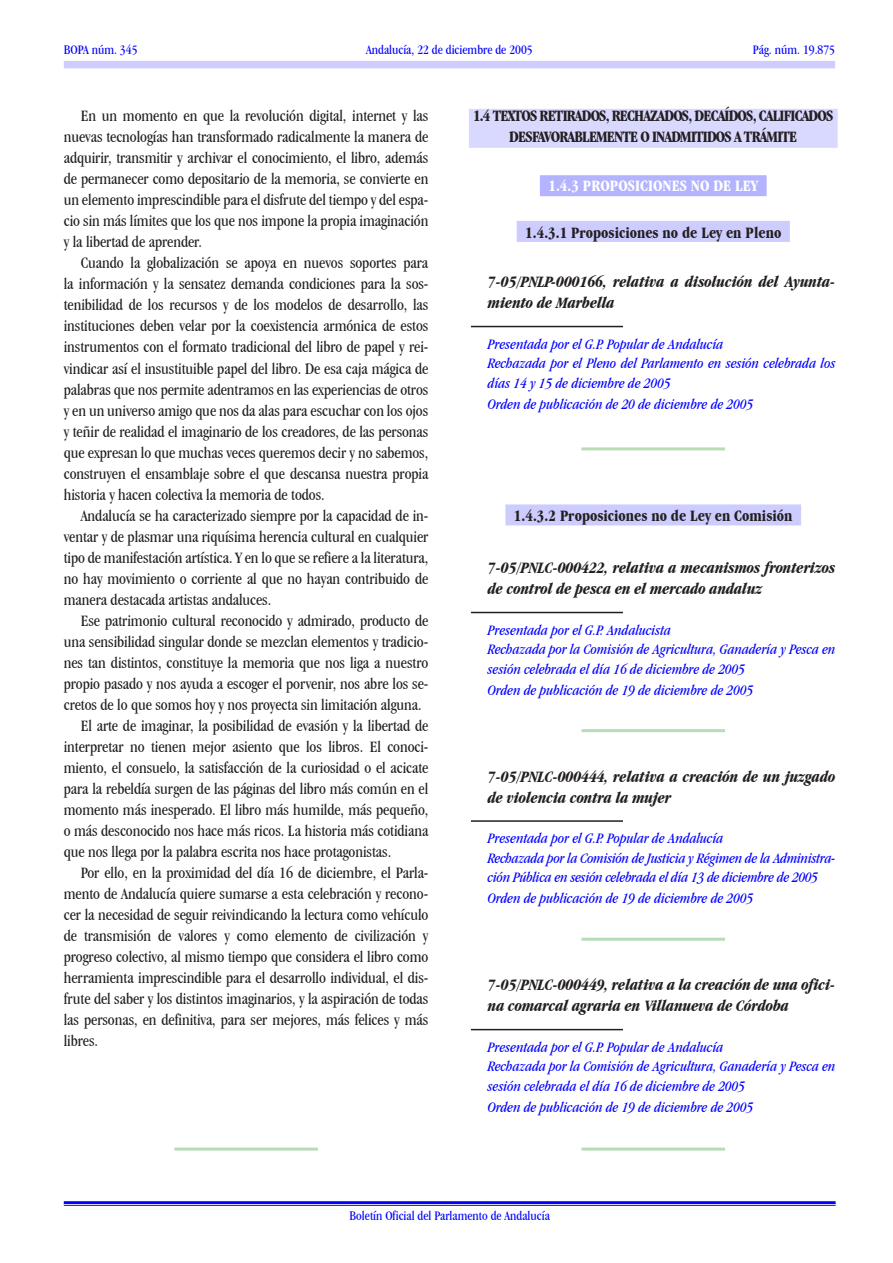
<style>
.page{position:relative;width:893px;height:1263px;background:#fff}
.page>*{position:absolute;margin:0;border:0;box-sizing:border-box;transform-origin:0 0}
.t1{font:condensed 16.5px/21px "Garamond IT Cby BT";letter-spacing:-.005em;color:#231f20;text-align:justify}
.t2{font:italic 700 condensed 16.5px/21px "Garamond IT Cby BT";letter-spacing:-.015em;color:#231f20}
.t3{font:700 condensed 16.5px/21px "Garamond IT Cby BT";letter-spacing:-.05em;color:#231f20;text-align:center}
.t4{font:700 condensed 16.5px "Garamond IT Cby BT";color:#231f20}
.t5{font:700 condensed 16.5px "Garamond IT Cby BT";color:#fff}
.t6{font:italic condensed 15px/19.5px "Garamond IT Cby BT";color:#00f}
.t7{font:condensed 13.5px "Garamond IT Cby BT";color:#00f}
</style>
<div class="page">
<hr style="left:174px;top:1147px;width:144px;height:3px;background:#b8dcb8">
<div style="left:469px;top:109px;width:369px;height:39px;background:#d9d9ff"></div>
<div style="left:540px;top:175px;width:227px;height:21px;background:#b3b3ff"></div>
<div style="left:517px;top:221px;width:273px;height:21px;background:#ccf"></div>
<hr style="left:471px;top:326px;width:152px;height:1px;background:#231f20">
<hr style="left:581px;top:447px;width:144px;height:3px;background:#b8dcb8">
<div style="left:505px;top:504px;width:296px;height:21px;background:#ccf"></div>
<hr style="left:471px;top:612px;width:152px;height:1px;background:#231f20">
<hr style="left:581px;top:729px;width:144px;height:3px;background:#b8dcb8">
<hr style="left:471px;top:820px;width:152px;height:2px;background:#231f20">
<hr style="left:581px;top:938px;width:144px;height:3px;background:#b8dcb8">
<hr style="left:471px;top:1029px;width:152px;height:1px;background:#231f20">
<hr style="left:581px;top:1147px;width:144px;height:3px;background:#b8dcb8">
<div style="left:64px;top:61px;width:771px;height:7px;background:#d0ccff"></div>
<hr style="left:64px;top:1201px;width:772px;height:2px;background:#00f">
<hr style="left:64px;top:1205px;width:772px;height:1px;background:#00f">
<p class="t7" style="left:64px;top:42px;width:75px">BOPA núm. 345</p>
<p class="t7" style="left:366px;top:42px;width:168px">Andalucía, 22 de diciembre de 2005</p>
<p class="t7" style="left:753px;top:42px;width:84px">Pág. núm. 19.875</p>
<p class="t1" style="left:64px;top:106px;width:366px;text-indent:17px">En un momento en que la revolución digital, internet y las nuevas tecnologías han transformado radicalmente la manera de adquirir, transmitir y archivar el conocimiento, el libro, además de permanecer como depositario de la memoria, se convierte en un elemento imprescindible para el disfrute del tiempo y del espa&shy;cio sin más límites que los que nos impone la propia imaginación y la libertad de aprender.</p>
<p class="t1" style="left:64px;top:253px;width:366px;text-indent:17px">Cuando la globalización se apoya en nuevos soportes para la información y la sensatez demanda condiciones para la sos&shy;tenibilidad de los recursos y de los modelos de desarrollo, las instituciones deben velar por la coexistencia armónica de estos instrumentos con el formato tradicional del libro de papel y rei&shy;vindicar así el insustituible papel del libro. De esa caja mágica de palabras que nos permite adentramos en las experiencias de otros y en un universo amigo que nos da alas para escuchar con los ojos y teñir de realidad el imaginario de los creadores, de las personas que expresan lo que muchas veces queremos decir y no sabemos, construyen el ensamblaje sobre el que descansa nuestra propia historia y hacen colectiva la memoria de todos.</p>
<p class="t1" style="left:64px;top:505px;width:366px;text-indent:17px">Andalucía se ha caracterizado siempre por la capacidad de in&shy;ventar y de plasmar una riquísima herencia cultural en cualquier tipo de manifestación artística. Y en lo que se refiere a la literatura, no hay movimiento o corriente al que no hayan contribuido de manera destacada artistas andaluces.</p>
<p class="t1" style="left:81px;top:610px;width:349px">Ese patrimonio cultural reconocido y admirado, producto de</p>
<p class="t1" style="left:64px;top:631px;width:366px">una sensibilidad singular donde se mezclan elementos y tradicio-</p>
<p class="t1" style="left:64px;top:652px;width:366px">nes tan distintos, constituye la memoria que nos liga a nuestro</p>
<p class="t1" style="left:64px;top:673px;width:366px">propio pasado y nos ayuda a escoger el porvenir, nos abre los se-</p>
<p class="t1" style="left:64px;top:694px;width:359px">cretos de lo que somos hoy y nos proyecta sin limitación alguna.</p>
<p class="t1" style="left:81px;top:715px;width:349px">El arte de imaginar, la posibilidad de evasión y la libertad de</p>
<p class="t1" style="left:64px;top:736px;width:366px">interpretar no tienen mejor asiento que los libros. El conoci-</p>
<p class="t1" style="left:64px;top:757px;width:366px">miento, el consuelo, la satisfacción de la curiosidad o el acicate</p>
<p class="t1" style="left:64px;top:778px;width:366px">para la rebeldía surgen de las páginas del libro más común en el</p>
<p class="t1" style="left:64px;top:799px;width:366px">momento más inesperado. El libro más humilde, más pequeño,</p>
<p class="t1" style="left:64px;top:820px;width:366px">o más desconocido nos hace más ricos. La historia más cotidiana</p>
<p class="t1" style="left:64px;top:841px;width:329px">que nos llega por la palabra escrita nos hace protagonistas.</p>
<p class="t1" style="left:81px;top:862px;width:349px">Por ello, en la proximidad del día 16 de diciembre, el Parla-</p>
<p class="t1" style="left:64px;top:883px;width:366px">mento de Andalucía quiere sumarse a esta celebración y recono-</p>
<p class="t1" style="left:64px;top:904px;width:366px">cer la necesidad de seguir reivindicando la lectura como vehículo</p>
<p class="t1" style="left:64px;top:925px;width:366px">de transmisión de valores y como elemento de civilización y</p>
<p class="t1" style="left:64px;top:946px;width:366px">progreso colectivo, al mismo tiempo que considera el libro como</p>
<p class="t1" style="left:64px;top:967px;width:366px">herramienta imprescindible para el desarrollo individual, el dis-</p>
<p class="t1" style="left:64px;top:988px;width:366px">frute del saber y los distintos imaginarios, y la aspiración de todas</p>
<p class="t1" style="left:64px;top:1009px;width:366px">las personas, en definitiva, para ser mejores, más felices y más</p>
<p class="t1" style="left:64px;top:1030px;width:36px">libres.</p>
<p class="t3" style="left:473px;top:105px;width:362px">1.4 TEXTOS RETIRADOS, RECHAZADOS, DECAÍDOS, CALIFICADOS<br>DESFAVORABLEMENTE O INADMITIDOS A TRÁMITE</p>
<p class="t5" style="left:548px;top:176px;width:211px">1.4.3 PROPOSICIONES NO DE LEY</p>
<p class="t4" style="left:525px;top:223px;width:258px">1.4.3.1 Proposiciones no de Ley en Pleno</p>
<p class="t2" style="left:488px;top:271px;width:349px">7-05/PNLP-000166, relativa a disolución del Ayunta&shy;miento de Marbella</p>
<p class="t6" style="left:488px;top:334px;width:349px">Presentada por el G.P. Popular de Andalucía<br>Rechazada por el Pleno del Parlamento en sesión celebrada los días 14 y 15 de diciembre de 2005</p>
<p class="t6" style="left:488px;top:394px;width:267px">Orden de publicación de 20 de diciembre de 2005</p>
<p class="t4" style="left:514px;top:506px;width:280px">1.4.3.2 Proposiciones no de Ley en Comisión</p>
<p class="t2" style="left:488px;top:557px;width:349px">7-05/PNLC-000422, relativa a mecanismos fronterizos de control de pesca en el mercado andaluz</p>
<p class="t6" style="left:488px;top:620px;width:349px">Presentada por el G.P. Andalucista<br>Rechazada por la Comisión de Agricultura, Ganadería y Pesca en sesión celebrada el día 16 de diciembre de 2005</p>
<p class="t6" style="left:488px;top:680px;width:267px">Orden de publicación de 19 de diciembre de 2005</p>
<p class="t2" style="left:488px;top:765px;width:349px">7-05/PNLC-000444, relativa a creación de un juzgado de violencia contra la mujer</p>
<p class="t6" style="left:488px;top:828px;width:349px">Presentada por el G.P. Popular de Andalucía<br>Rechazada por la Comisión de Justicia y Régimen de la Administra&shy;ción Pública en sesión celebrada el día 13 de diciembre de 2005</p>
<p class="t6" style="left:488px;top:888px;width:267px">Orden de publicación de 19 de diciembre de 2005</p>
<p class="t2" style="left:488px;top:974px;width:349px">7-05/PNLC-000449, relativa a la creación de una ofici&shy;na comarcal agraria en Villanueva de Córdoba</p>
<p class="t6" style="left:488px;top:1037px;width:349px">Presentada por el G.P. Popular de Andalucía<br>Rechazada por la Comisión de Agricultura, Ganadería y Pesca en sesión celebrada el día 16 de diciembre de 2005</p>
<p class="t6" style="left:488px;top:1097px;width:267px">Orden de publicación de 19 de diciembre de 2005</p>
<p class="t7" style="left:349px;top:1208px;width:202px">Boletín Oficial del Parlamento de Andalucía</p>
</div>
